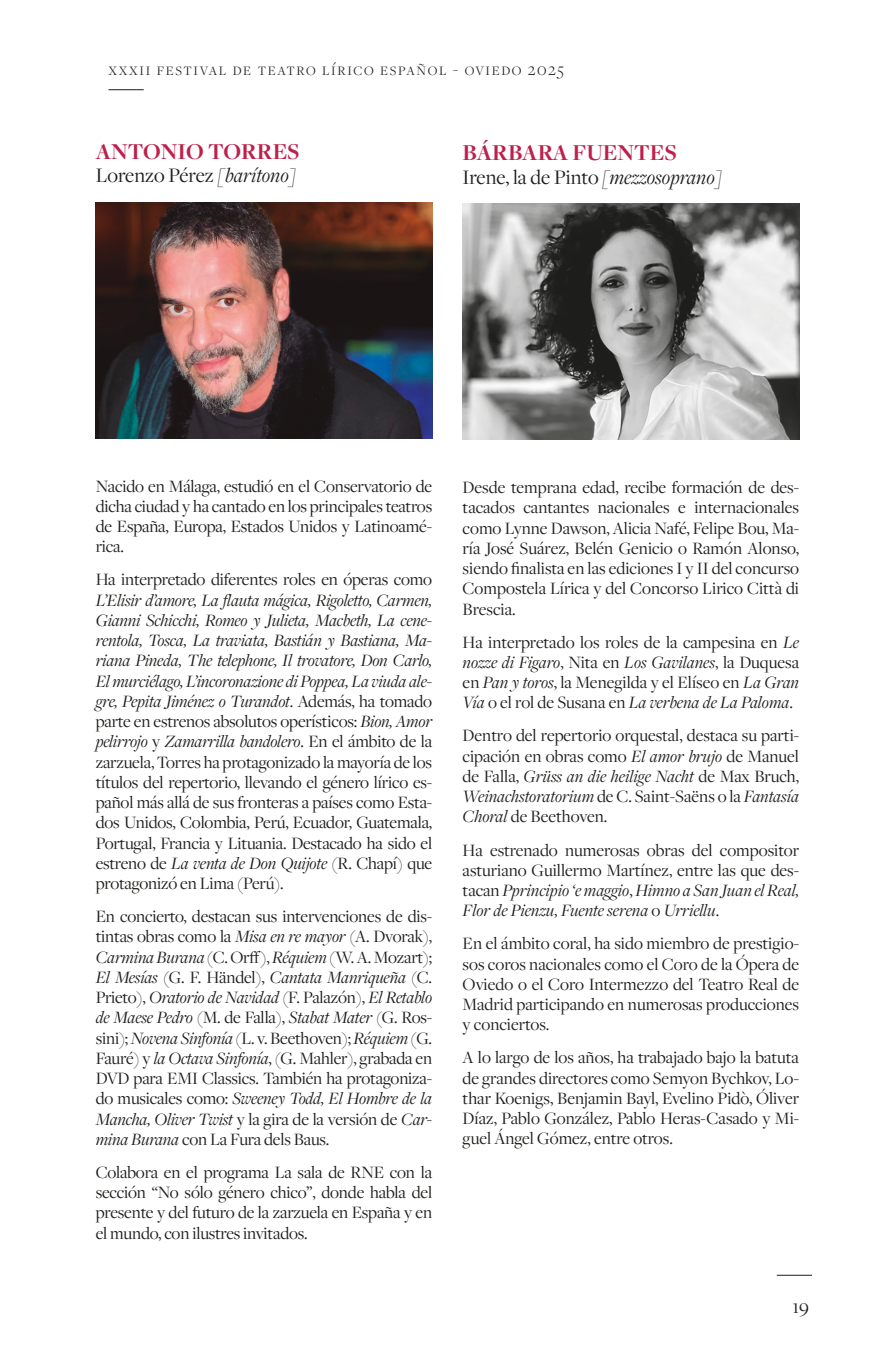
<style>
.page{position:relative;width:887px;height:1365px;background:#fff}
.page>*{position:absolute;margin:0;border:0;box-sizing:border-box;transform-origin:0 0}
.t1{font:700 23.62px "Freight Disp Pro";color:#bd204a}
.t2{font:21.38px "Freight Disp Pro";color:#1d1d1b}
.t3{font:20.25px "Freight Disp Pro";color:#1d1d1b}
.t4{font:18px/20.2px "Freight Disp Pro";color:#1d1d1b;text-align:justify}
.t5{font:300 18px "Freight Disp Pro";letter-spacing:.09em;color:#1d1d1b}
.s1{font-style:italic}
</style>
<div class="page">
<hr style="left:776px;top:1275px;width:36px;height:1px;background:#1d1d1b">
<hr style="left:108px;top:89px;width:36px;height:1px;background:#1d1d1b">
<img style="left:462px;top:204px;width:337px;height:236px">
<img style="left:96px;top:202px;width:336px;height:236px">
<p class="t5" style="left:108px;top:57px;width:457px">xxxii festival de teatro lírico español - oviedo 2025</p>
<p class="t1" style="left:96px;top:136px;width:205px">ANTONIO TORRES</p>
<p class="t2" style="left:96px;top:162px;width:201px">Lorenzo Pérez <span class="s1">[barítono]</span></p>
<p class="t1" style="left:462px;top:137px;width:216px">BÁRBARA FUENTES</p>
<p class="t2" style="left:462px;top:163px;width:260px">Irene, la de Pinto <span class="s1">[mezzosoprano]</span></p>
<p class="t4" style="left:96px;top:475px;width:338px">Nacido en Málaga, estudió en el Conservatorio de dicha ciudad y ha cantado en los principales teatros de España, Europa, Estados Unidos y Latinoamé&shy;rica.</p>
<p class="t4" style="left:96px;top:569px;width:338px">Ha interpretado diferentes roles en óperas como <span class="s1">L’Elisir d’amore, La flauta mágica, Rigoletto, Carmen, Gianni Schicchi, Romeo y Julieta, Macbeth, La cene&shy;rentola, Tosca, La traviata, Bastián y Bastiana, Ma&shy;riana Pineda, The telephone, Il trovatore, Don Carlo, El murciélago, L’incoronazione di Poppea, La viuda ale&shy;gre, Pepita Jiménez o Turandot</span>. Además, ha tomado parte en estrenos absolutos operísticos: <span class="s1">Bion, Amor pelirrojo</span> y <span class="s1">Zamarrilla bandolero</span>. En el ámbito de la zarzuela, Torres ha protagonizado la mayoría de los títulos del repertorio, llevando el género lírico es&shy;pañol más allá de sus fronteras a países como Esta&shy;dos Unidos, Colombia, Perú, Ecuador, Guatemala, Portugal, Francia y Lituania. Destacado ha sido el estreno de <span class="s1">La venta de Don Quijote</span> (R. Chapí) que protagonizó en Lima (Perú).</p>
<p class="t4" style="left:96px;top:906px;width:338px">En concierto, destacan sus intervenciones de dis&shy;tintas obras como la <span class="s1">Misa en re mayor</span> (A. Dvorak), <span class="s1">Carmina Burana</span> (C. Orff), <span class="s1">Réquiem</span> (W. A. Mozart); <span class="s1">El Mesías</span> (G. F. Händel), <span class="s1">Cantata Manriqueña</span> (C.<br>Prieto), <span class="s1">Oratorio de Navidad</span> (F. Palazón), <span class="s1">El Retablo de Maese Pedro</span> (M. de Falla), <span class="s1">Stabat Mater</span> (G. Ros&shy;sini); <span class="s1">Novena Sinfonía</span> (L. v. Beethoven); <span class="s1">Réquiem</span> (G.<br>Fauré) y <span class="s1">la Octava Sinfonía</span>, (G. Mahler), grabada en DVD para EMI Classics. También ha protagoniza&shy;do musicales como: <span class="s1">Sweeney Todd, El Hombre de la Mancha, Oliver Twist</span> y la gira de la versión de <span class="s1">Car&shy;mina Burana</span> con La Fura dels Baus.</p>
<p class="t4" style="left:96px;top:1161px;width:338px">Colabora en el programa La sala de RNE con la sección “No sólo género chico”, donde habla del presente y del futuro de la zarzuela en España y en el mundo, con ilustres invitados.</p>
<p class="t4" style="left:462px;top:477px;width:338px">Desde temprana edad, recibe formación de des&shy;tacados cantantes nacionales e internacionales como Lynne Dawson, Alicia Nafé, Felipe Bou, Ma&shy;ría José Suárez, Belén Genicio o Ramón Alonso, siendo finalista en las ediciones I y II del concurso Compostela Lírica y del Concorso Lirico Città di Brescia.</p>
<p class="t4" style="left:462px;top:631px;width:338px">Ha interpretado los roles de la campesina en <span class="s1">Le nozze di Figaro</span>, Nita en <span class="s1">Los Gavilanes</span>, la Duquesa en <span class="s1">Pan y toros</span>, la Menegilda y el Elíseo en <span class="s1">La Gran Vía</span> o el rol de Susana en <span class="s1">La verbena de La Paloma</span>.</p>
<p class="t4" style="left:462px;top:725px;width:338px">Dentro del repertorio orquestal, destaca su parti&shy;cipación en obras como <span class="s1">El amor brujo</span> de Manuel de Falla, <span class="s1">Grüss an die heilige Nacht</span> de Max Bruch, <span class="s1">Weinachstoratorium</span> de C. Saint-Saëns o la <span class="s1">Fantasía Choral</span> de Beethoven.</p>
<p class="t4" style="left:462px;top:839px;width:338px">Ha estrenado numerosas obras del compositor asturiano Guillermo Martínez, entre las que des&shy;tacan <span class="s1">Pprincipio ‘e maggio</span>, <span class="s1">Himno a San Juan el Real, Flor de Pienzu, Fuente serena</span> o <span class="s1">Urriellu</span>.</p>
<p class="t4" style="left:462px;top:933px;width:338px">En el ámbito coral, ha sido miembro de prestigio&shy;sos coros nacionales como el Coro de la Ópera de Oviedo o el Coro Intermezzo del Teatro Real de Madrid participando en numerosas producciones y conciertos.</p>
<p class="t4" style="left:462px;top:1047px;width:338px">A lo largo de los años, ha trabajado bajo la batuta de grandes directores como Semyon Bychkov, Lo&shy;thar Koenigs, Benjamin Bayl, Evelino Pidò, Óliver Díaz, Pablo González, Pablo Heras-Casado y Mi&shy;guel Ángel Gómez, entre otros.</p>
<p class="t3" style="left:792px;top:1293px;width:18px">19</p>
</div>
